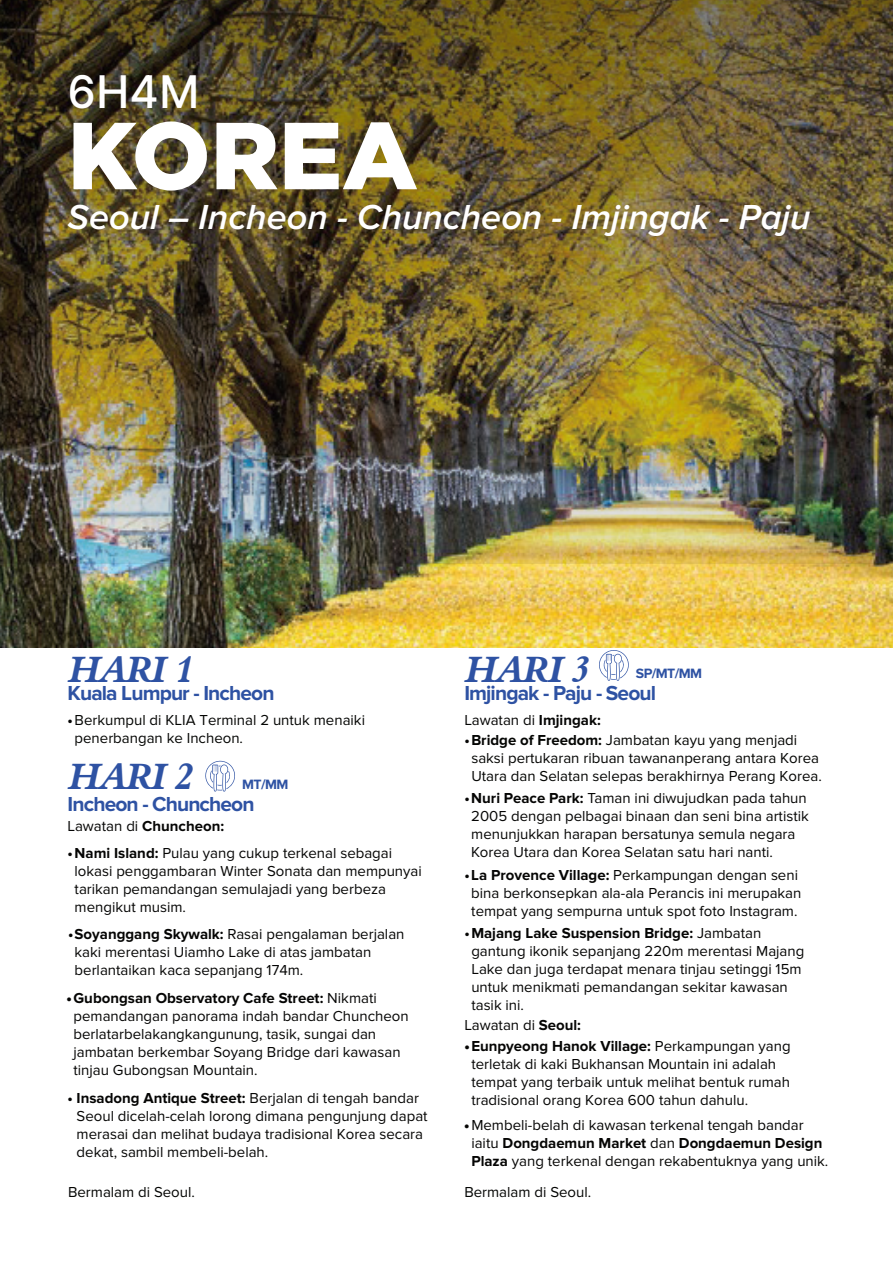
<style>
.page{position:relative;width:893px;height:1263px;background:#fff}
.page>*{position:absolute;margin:0;border:0;box-sizing:border-box;transform-origin:0 0}
.t1{font:900 94.95px "Gotham";color:#fff}
.t2{font:500 45px "Inter";color:#fff}
.t3{font:37.5px "Aldine 401 BT Bold Italic A";letter-spacing:-.01em;color:#2e52a3}
.t4{font:italic 600 36px "Proxima Nova";color:#fff}
.t5{font:700 21px "Proxima Nova";letter-spacing:-.04em;color:#2e52a3}
.t6{font:15px/18px "Proxima Nova";color:#050504}
.t7{font:15px/18px "Proxima Nova";color:#040503}
.t8{font:700 15px "Proxima Nova";color:#050504}
.t9{font:700 13.95px "Proxima Nova";letter-spacing:-.04em;color:#2e52a3}
.s1{font-weight:700;color:#050504}
.s2{font-weight:400}
.s3{font-weight:700}
.s4{font-weight:900}
</style>
<div class="page">
<img style="left:0;top:0;width:893px;height:648px">
<svg style="left:205px;top:760px;width:30px;height:32px"></svg>
<svg style="left:599px;top:650px;width:30px;height:31px"></svg>
<h2 class="t2" style="left:68px;top:59px;width:133px">6H4M</h2>
<h1 class="t1" style="left:68px;top:101px;width:352px">KOREA</h1>
<h3 class="t4" style="left:68px;top:196px;width:745px">Seoul – Incheon - Chuncheon - Imjingak - Paju</h3>
<h3 class="t3" style="left:69px;top:646px;width:126px">HARI 1</h3>
<p class="t7" style="left:75px;top:711px;width:292px;text-indent:-7px"><span class="s1">•</span> Berkumpul di KLIA Terminal 2 untuk menaiki penerbangan ke Incheon.</p>
<h3 class="t5" style="left:68px;top:681px;width:208px">Kuala Lumpur - Incheon</h3>
<h3 class="t3" style="left:69px;top:753px;width:126px">HARI 2</h3>
<p class="t9" style="left:242px;top:776px;width:48px">MT/MM</p>
<h3 class="t5" style="left:68px;top:791px;width:188px">Incheon - Chuncheon</h3>
<p class="t8" style="left:68px;top:818px;width:158px"><span class="s2">Lawatan di</span> Chuncheon:</p>
<h3 class="t3" style="left:466px;top:646px;width:126px">HARI 3</h3>
<p class="t9" style="left:636px;top:665px;width:68px">SP/MT/MM</p>
<h3 class="t5" style="left:464px;top:681px;width:193px">Imjingak - Paju - Seoul</h3>
<p class="t6" style="left:464px;top:711px;width:138px">Lawatan di <span class="s3">Imjingak:</span></p>
<p class="t7" style="left:471px;top:732px;width:352px;text-indent:-7px"><span class="s1">•</span> <span class="s3">Bridge of Freedom:</span> Jambatan kayu yang menjadi saksi pertukaran ribuan tawananperang antara Korea<br>Utara dan Selatan selepas berakhirnya Perang Korea.</p>
<p class="t6" style="left:464px;top:790px;width:344px"><span class="s3">•Nuri Peace Park:</span> Taman ini diwujudkan pada tahun</p>
<p class="t6" style="left:471px;top:808px;width:339px">2005 dengan pelbagai binaan dan seni bina artistik menunjukkan harapan bersatunya semula negara</p>
<p class="t6" style="left:68px;top:844px;width:326px"><span class="s3">•Nami Island:</span> Pulau yang cukup terkenal sebagai</p>
<p class="t6" style="left:471px;top:844px;width:303px">Korea Utara dan Korea Selatan satu hari nanti.</p>
<p class="t6" style="left:75px;top:862px;width:349px">lokasi penggambaran Winter Sonata dan mempunyai tarikan pemandangan semulajadi yang berbeza mengikut musim.</p>
<p class="t6" style="left:75px;top:926px;width:331px;text-indent:-7px"><span class="s3">•Soyanggang Skywalk:</span> Rasai pengalaman berjalan kaki merentasi Uiamho Lake di atas jambatan berlantaikan kaca sepanjang 174m.</p>
<p class="t6" style="left:74px;top:989px;width:337px;text-indent:-7px"><span class="s4">•</span><span class="s3">Gubongsan Observatory Cafe Street:</span> Nikmati pemandangan panorama indah bandar Chuncheon berlatarbelakangkangunung, tasik, sungai dan jambatan berkembar Soyang Bridge dari kawasan tinjau Gubongsan Mountain.</p>
<p class="t6" style="left:464px;top:866px;width:335px"><span class="s3">•La Provence Village:</span> Perkampungan dengan seni</p>
<p class="t6" style="left:471px;top:884px;width:332px">bina berkonsepkan ala-ala Perancis ini merupakan tempat yang sempurna untuk spot foto Instagram.</p>
<p class="t6" style="left:471px;top:942px;width:335px">gantung ikonik sepanjang 220m merentasi Majang Lake dan juga terdapat menara tinjau setinggi 15m untuk menikmati pemandangan sekitar kawasan tasik ini.</p>
<p class="t8" style="left:464px;top:924px;width:298px">•Majang Lake Suspension Bridge: <span class="s2">Jambatan</span></p>
<p class="t6" style="left:464px;top:1016px;width:118px">Lawatan di <span class="s3">Seoul:</span></p>
<p class="t6" style="left:471px;top:1037px;width:321px;text-indent:-7px"><span class="s4">•</span><span class="s3">Eunpyeong Hanok Village:</span> Perkampungan yang terletak di kaki Bukhansan Mountain ini adalah tempat yang terbaik untuk melihat bentuk rumah tradisional orang Korea 600 tahun dahulu.</p>
<p class="t6" style="left:77px;top:1089px;width:353px;text-indent:-9px"><span class="s3">• Insadong Antique Street:</span> Berjalan di tengah bandar Seoul dicelah-celah lorong dimana pengunjung dapat merasai dan melihat budaya tradisional Korea secara dekat, sambil membeli-belah.</p>
<p class="t7" style="left:68px;top:1183px;width:128px">Bermalam di Seoul.</p>
<p class="t7" style="left:464px;top:1183px;width:128px">Bermalam di Seoul.</p>
<p class="t6" style="left:471px;top:1116px;width:359px;text-indent:-7px"><span class="s4">•</span>Membeli-belah di kawasan terkenal tengah bandar iaitu <span class="s3">Dongdaemun Market</span> dan <span class="s3">Dongdaemun Design<br>Plaza</span> yang terkenal dengan rekabentuknya yang unik.</p>
</div>
